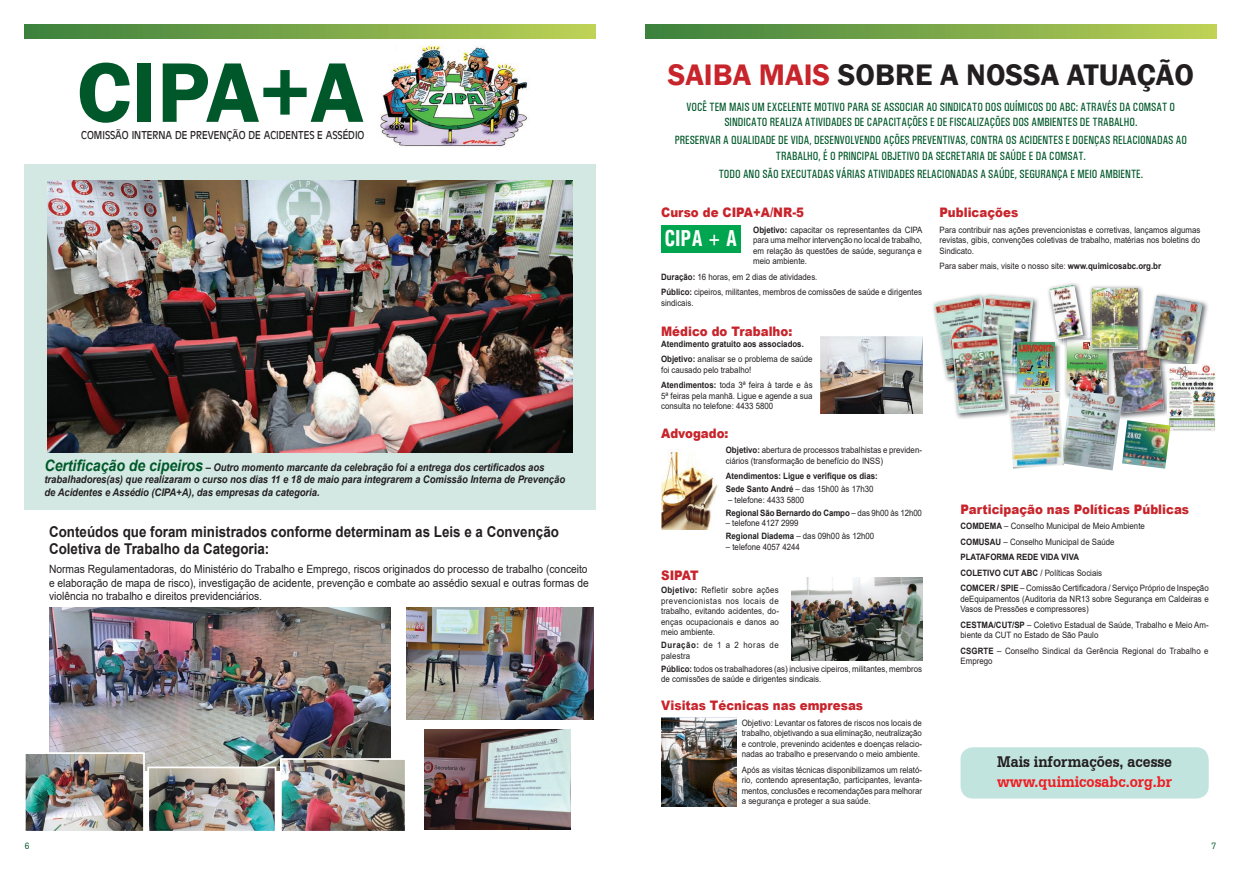
<style>
.page{position:relative;width:1241px;height:869px;background:#fff}
.page>*{position:absolute;margin:0;border:0;box-sizing:border-box;transform-origin:0 0}
.t1{font:600 87.5px "Franklin Gothic";color:#00582a}
.t2{font:600 30.54px "Franklin Gothic";color:#231f20}
.t3{font:700 condensed 23.1px "Univers";color:#fff;scale:.9 1}
.t4{font:700 16.28px "Serifa BT";color:#231f20;scale:.9 1}
.t5{font:700 16.28px "Serifa BT";color:#ee1d23;scale:.9 1}
.t6{font:700 14.88px/17.8px "Arial";color:#231f20;scale:.9 1}
.t7{font:900 13.12px "Arial";color:#c8242b;scale:.9 1}
.t8{font:500 condensed 11.99px/15.4px "Univers";color:#00582a;text-align:center;scale:.9 1}
.t9{font:11.38px/13.7px "Arial";color:#231f20;text-align:justify;scale:.9 1}
.t10{font:10.59px "Antique Olive";color:#231f20;scale:.9 1}
.t11{font:italic 700 10.5px/12.6px "Arial";letter-spacing:-.005em;color:#231f20;scale:.9 1}
.t12{font:9.62px "Serifa BT";color:#00582a;scale:.9 1}
.t13{font:8.75px/10.5px "Arial";color:#231f20;scale:.9 1}
.t14{font:700 8.75px/15.5px "Arial";color:#231f20;scale:.9 1}
.t15{font:8.75px/10.5px "Arial";letter-spacing:.02em;color:#231f20;scale:.9 1}
.s1{font-size:15.75px;color:#00582a}
.s2{color:#c8242b}
.s3{font-weight:700}
.s4{font-weight:400}
</style>
<div class="page">
<div style="left:24px;top:164px;width:571px;height:345px;background:#d3e8e2"></div>
<svg style="left:25px;top:25px;width:570px;height:13px;background:#7ba749"></svg>
<svg style="left:645px;top:25px;width:570px;height:13px;background:#7ba749"></svg>
<img style="left:47px;top:181px;width:525px;height:271px">
<div style="left:960px;top:747px;width:248px;height:51px;background:#c2e4df;border-radius:12px"></div>
<img style="left:661px;top:717px;width:75px;height:89px">
<img style="left:791px;top:577px;width:130px;height:83px">
<img style="left:661px;top:451px;width:57px;height:78px">
<img style="left:380px;top:45px;width:148px;height:102px">
<img style="left:49px;top:607px;width:341px;height:144px">
<img style="left:406px;top:607px;width:188px;height:112px">
<img style="left:25px;top:751px;width:380px;height:80px">
<img style="left:425px;top:729px;width:145px;height:99px">
<div style="left:661px;top:225px;width:79px;height:27px;background:#00a54f"></div>
<img style="left:1064px;top:345px;width:45px;height:44px">
<img style="left:1066px;top:345px;width:40px;height:44px">
<img style="left:933px;top:296px;width:42px;height:81px">
<img style="left:999px;top:294px;width:39px;height:84px">
<img style="left:975px;top:295px;width:6px;height:37px">
<img style="left:981px;top:295px;width:51px;height:78px">
<img style="left:1090px;top:286px;width:53px;height:60px">
<img style="left:1089px;top:336px;width:20px;height:19px">
<img style="left:1088px;top:339px;width:18px;height:16px">
<img style="left:1091px;top:288px;width:46px;height:60px">
<img style="left:1122px;top:370px;width:45px;height:49px">
<img style="left:1109px;top:355px;width:3px;height:34px">
<img style="left:1113px;top:346px;width:30px;height:4px">
<svg style="left:1109px;top:348px;width:4px;height:7px"></svg>
<img style="left:1109px;top:346px;width:28px;height:2px">
<img style="left:1112px;top:350px;width:51px;height:63px">
<img style="left:1157px;top:294px;width:51px;height:46px">
<img style="left:1160px;top:364px;width:7px;height:6px">
<img style="left:1143px;top:349px;width:17px;height:21px">
<img style="left:1145px;top:295px;width:57px;height:69px">
<img style="left:1048px;top:283px;width:40px;height:62px">
<img style="left:1063px;top:336px;width:25px;height:9px">
<img style="left:1066px;top:339px;width:22px;height:6px">
<img style="left:1049px;top:284px;width:33px;height:55px">
<img style="left:956px;top:380px;width:54px;height:39px">
<img style="left:948px;top:377px;width:3px;height:5px">
<img style="left:948px;top:332px;width:27px;height:45px">
<svg style="left:1005px;top:372px;width:6px;height:8px"></svg>
<img style="left:978px;top:332px;width:33px;height:40px">
<img style="left:951px;top:334px;width:54px;height:79px">
<img style="left:1167px;top:364px;width:48px;height:67px">
<img style="left:1122px;top:420px;width:48px;height:48px">
<img style="left:1063px;top:389px;width:59px;height:81px">
<img style="left:1015px;top:341px;width:45px;height:50px">
<img style="left:1014px;top:340px;width:24px;height:40px">
<img style="left:1014px;top:340px;width:15px;height:34px">
<svg style="left:1047px;top:340px;width:13px;height:5px"></svg>
<img style="left:1017px;top:343px;width:37px;height:48px">
<img style="left:1007px;top:391px;width:56px;height:77px">
<img style="left:820px;top:336px;width:101px;height:77px">
<h1 class="t1" style="left:77px;top:39px;width:288px">CIPA+A</h1>
<p class="t10" style="left:81px;top:128px;width:316px">COMISSÃO INTERNA DE PREVENÇÃO DE ACIDENTES E ASSÉDIO</p>
<p class="t11" style="left:45px;top:461px;width:580px"><span class="s1">Certificação de cipeiros</span> – Outro momento marcante da celebração foi a entrega dos certificados aos trabalhadores(as) que realizaram o curso nos dias 11 e 18 de maio para integrarem a Comissão Interna de Prevenção de Acidentes e Assédio (CIPA+A), das empresas da categoria.</p>
<h3 class="t6" style="left:49px;top:522px;width:568px">Conteúdos que foram ministrados conforme determinam as Leis e a Convenção<br>Coletiva de Trabalho da Categoria:</h3>
<p class="t9" style="left:49px;top:562px;width:601px">Normas Regulamentadoras, do Ministério do Trabalho e Emprego, riscos originados do processo de trabalho (conceito e elaboração de mapa de risco), investigação de acidente, prevenção e combate ao assédio sexual e outras formas de violência no trabalho e direitos previdenciários.</p>
<h2 class="t2" style="left:667px;top:56px;width:527px"><span class="s2">SAIBA MAIS</span> SOBRE A NOSSA ATUAÇÃO</h2>
<h3 class="t8" style="left:686px;top:99px;width:544px">VOCÊ TEM MAIS UM EXCELENTE MOTIVO PARA SE ASSOCIAR AO SINDICATO DOS QUÍMICOS DO ABC: ATRAVÉS DA COMSAT O<br>SINDICATO REALIZA ATIVIDADES DE CAPACITAÇÕES E DE FISCALIZAÇÕES DOS AMBIENTES DE TRABALHO.</h3>
<h3 class="t8" style="left:674px;top:132px;width:570px">PRESERVAR A QUALIDADE DE VIDA, DESENVOLVENDO AÇÕES PREVENTIVAS, CONTRA OS ACIDENTES E DOENÇAS RELACIONADAS AO<br>TRABALHO, É O PRINCIPAL OBJETIVO DA SECRETARIA DE SAÚDE E DA COMSAT.</h3>
<h3 class="t8" style="left:718px;top:166px;width:473px">TODO ANO SÃO EXECUTADAS VÁRIAS ATIVIDADES RELACIONADAS A SAÚDE, SEGURANÇA E MEIO AMBIENTE.</h3>
<h3 class="t7" style="left:661px;top:203px;width:160px">Curso de CIPA+A/NR-5</h3>
<p class="t13" style="left:753px;top:224px;width:189px;text-align:justify"><span class="s3">Objetivo:</span> capacitar os representantes da CIPA para uma melhor intervenção no local de trabalho, em relação às questões de saúde, segurança e meio ambiente.</p>
<p class="t13" style="left:661px;top:269px;width:291px;line-height:15.5px"><span class="s3">Duração:</span> 16 horas, em 2 dias de atividades.<br><span class="s3">Público:</span> cipeiros, militantes, membros de comissões de saúde e dirigentes</p>
<p class="t13" style="left:661px;top:297px;width:37px">sindicais.</p>
<h3 class="t7" style="left:661px;top:322px;width:147px">Médico do Trabalho:</h3>
<p class="t14" style="left:661px;top:336px;width:170px">Atendimento gratuito aos associados.<br>Objetivo: <span class="s4">analisar se o problema de saúde</span></p>
<p class="t13" style="left:661px;top:362px;width:170px;line-height:15.5px">foi causado pelo trabalho!<br><span class="s3">Atendimentos:</span> toda 3ª feira à tarde e às</p>
<p class="t13" style="left:661px;top:390px;width:170px">5ª feiras pela manhã. Ligue e agende a sua consulta no telefone: 4433 5800</p>
<h3 class="t7" style="left:661px;top:423px;width:76px">Advogado:</h3>
<p class="t13" style="left:725px;top:444px;width:219px"><span class="s3">Objetivo:</span> abertura de processos trabalhistas e previden&shy;ciários (transformação de benefício do INSS)</p>
<p class="t14" style="left:725px;top:469px;width:170px;line-height:13px">Atendimentos: Ligue e verifique os dias:<br>Sede Santo André <span class="s4">– das 15h00 às 17h30</span></p>
<p class="t13" style="left:725px;top:492px;width:219px;line-height:13px">– telefone: 4433 5800<br><span class="s3">Regional São Bernardo do Campo</span> – das 9h00 às 12h00</p>
<p class="t13" style="left:725px;top:516px;width:166px;line-height:13px">– telefone 4127 2999<br><span class="s3">Regional Diadema</span> – das 09h00 às 12h00</p>
<p class="t13" style="left:725px;top:541px;width:84px">– telefone 4057 4244</p>
<h3 class="t7" style="left:661px;top:565px;width:43px">SIPAT</h3>
<p class="t13" style="left:661px;top:584px;width:132px;text-align:justify"><span class="s3">Objetivo:</span> Refletir sobre ações prevencionistas nos locais de trabalho, evitando acidentes, do&shy;enças ocupacionais e danos ao meio ambiente.</p>
<p class="t15" style="left:661px;top:639px;width:132px"><span class="s3">Duração:</span> de 1 a 2 horas de palestra</p>
<p class="t13" style="left:661px;top:663px;width:291px"><span class="s3">Público:</span> todos os trabalhadores (as) inclusive cipeiros, militantes, membros de comissões de saúde e dirigentes sindicais.</p>
<h3 class="t7" style="left:661px;top:696px;width:226px">Visitas Técnicas nas empresas</h3>
<p class="t13" style="left:741px;top:717px;width:202px;text-align:justify">Objetivo: Levantar os fatores de riscos nos locais de trabalho, objetivando a sua eliminação, neutralização e controle, prevenindo acidentes e doenças relacio&shy;nadas ao trabalho e preservando o meio ambiente.</p>
<p class="t13" style="left:741px;top:764px;width:202px;text-align:justify">Após as visitas técnicas disponibilizamos um relató&shy;rio, contendo apresentação, participantes, levanta&shy;mentos, conclusões e recomendações para melhorar a segurança e proteger a sua saúde.</p>
<h3 class="t7" style="left:939px;top:203px;width:89px">Publicações</h3>
<p class="t13" style="left:939px;top:224px;width:291px;text-align:justify">Para contribuir nas ações prevencionistas e corretivas, lançamos algumas revistas, gibis, convenções coletivas de trabalho, matérias nos boletins do Sindicato.</p>
<p class="t13" style="left:939px;top:261px;width:248px">Para saber mais, visite o nosso site: <span class="s3">www.quimicosabc.org.br</span></p>
<h3 class="t3" style="left:664px;top:224px;width:83px">CIPA + A</h3>
<h3 class="t7" style="left:960px;top:499px;width:255px">Participação nas Políticas Públicas</h3>
<p class="t13" style="left:960px;top:518px;width:277px;line-height:15.5px"><span class="s3">COMDEMA</span> – Conselho Municipal de Meio Ambiente<br><span class="s3">COMUSAU</span> – Conselho Municipal de Saúde<br><span class="s3">PLATAFORMA REDE VIDA VIVA<br>COLETIVO CUT ABC</span> / Políticas Sociais<br><span class="s3">COMCER / SPIE</span> – Comissão Certificadora / Serviço Próprio de Inspeção</p>
<p class="t13" style="left:960px;top:593px;width:277px">deEquipamentos (Auditoria da NR13 sobre Segurança em Caldeiras e<br>Vasos de Pressões e compressores)</p>
<p class="t13" style="left:960px;top:619px;width:277px"><span class="s3">CESTMA/CUT/SP</span> – Coletivo Estadual de Saúde, Trabalho e Meio Am&shy;biente da CUT no Estado de São Paulo</p>
<p class="t13" style="left:960px;top:645px;width:277px"><span class="s3">CSGRTE</span> – Conselho Sindical da Gerência Regional do Trabalho e<br>Emprego</p>
<h3 class="t4" style="left:996px;top:751px;width:196px">Mais informações, acesse</h3>
<h3 class="t5" style="left:997px;top:771px;width:196px">www.quimicosabc.org.br</h3>
<p class="t12" style="left:25px;top:839px;width:7px">6</p>
<p class="t12" style="left:1211px;top:839px;width:7px">7</p>
</div>
